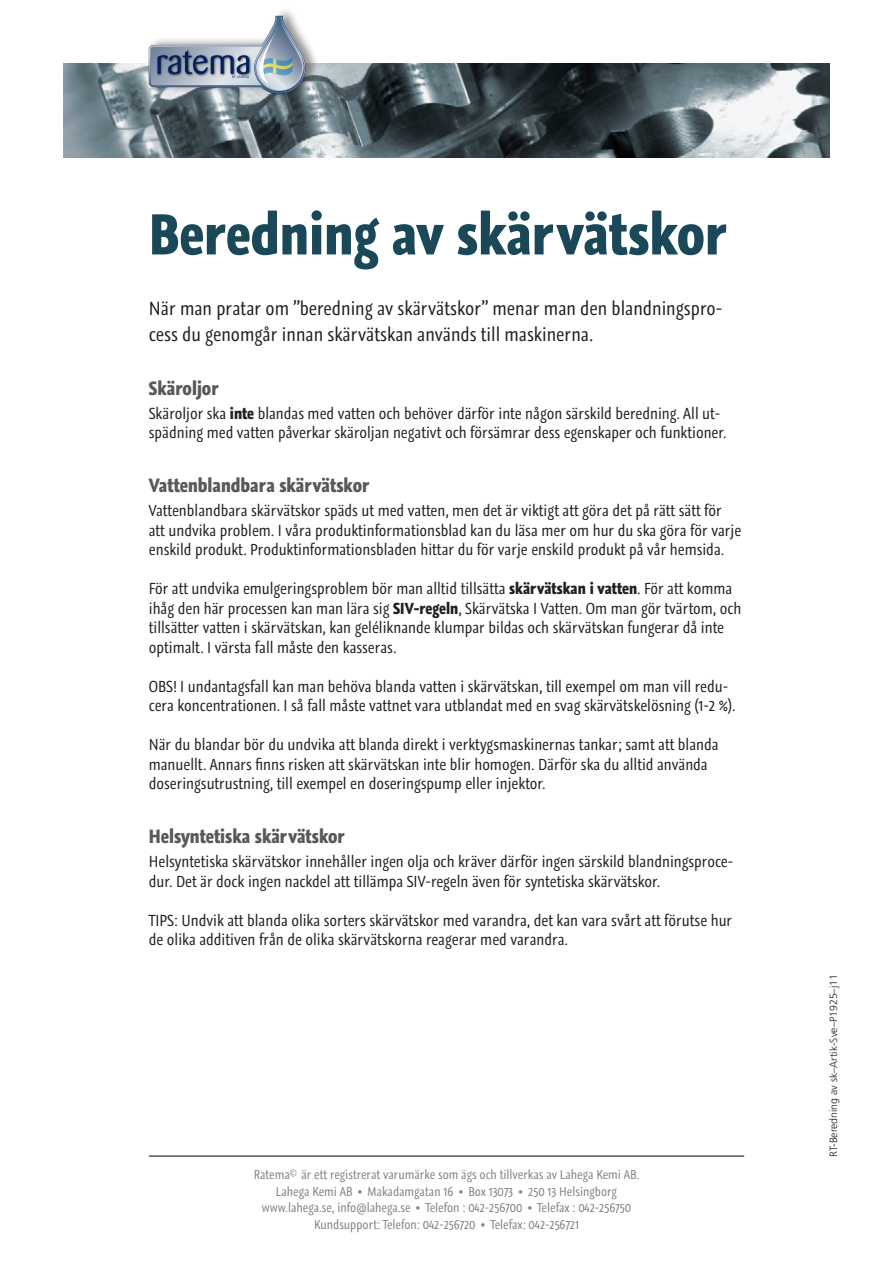
<style>
.page{position:relative;width:893px;height:1263px;background:#fff}
.page>*{position:absolute;margin:0;border:0;box-sizing:border-box;transform-origin:0 0}
.t1{font:700 54px "Graublau Web";color:#1b4859}
.t2{font:18px/25.5px "Graublau Web";color:#231f20}
.t3{font:700 18px "Graublau Web";color:#57585a}
.t4{font:15px/19.5px "Graublau Web";color:#231f20}
.t5{font:12px/16.5px "Graublau Web";color:#808285;text-align:center}
.t6{font:300 10.5px "Frutiger";color:#231f20}
.s1{font-weight:700}
</style>
<div class="page">
<hr style="left:149px;top:1155px;width:595px;height:2px;background:#57585a">
<svg style="left:64px;top:64px;width:765px;height:93px;background:#5f6b70"></svg>
<div style="left:147px;top:7px;width:173px;height:94px;background:#231f20;opacity:.5"></div>
<svg style="left:149px;top:16px;width:157px;height:78px"></svg>
<h1 class="t1" style="left:149px;top:195px;width:580px">Beredning av skärvätskor</h1>
<p class="t2" style="left:149px;top:296px;width:575px">När man pratar om ”beredning av skärvätskor” menar man den blandningspro&shy;cess du genomgår innan skärvätskan används till maskinerna.</p>
<p class="t3" style="left:149px;top:375px;width:71px">Skäroljor</p>
<p class="t4" style="left:149px;top:403px;width:579px">Skäroljor ska <span class="s1">inte</span> blandas med vatten och behöver därför inte någon särskild beredning. All ut&shy;spädning med vatten påverkar skäroljan negativt och försämrar dess egenskaper och funktioner.</p>
<p class="t3" style="left:149px;top:472px;width:222px">Vattenblandbara skärvätskor</p>
<p class="t4" style="left:149px;top:501px;width:594px">Vattenblandbara skärvätskor späds ut med vatten, men det är viktigt att göra det på rätt sätt för att undvika problem. I våra produktinformationsblad kan du läsa mer om hur du ska göra för varje enskild produkt. Produktinformationsbladen hittar du för varje enskild produkt på vår hemsida.</p>
<p class="t4" style="left:149px;top:579px;width:594px">För att undvika emulgeringsproblem bör man alltid tillsätta <span class="s1">skärvätskan i vatten</span>. För att komma ihåg den här processen kan man lära sig <span class="s1">SIV-regeln</span>, Skärvätska I Vatten. Om man gör tvärtom, och tillsätter vatten i skärvätskan, kan geléliknande klumpar bildas och skärvätskan fungerar då inte optimalt. I värsta fall måste den kasseras.</p>
<p class="t4" style="left:149px;top:676px;width:588px">OBS! I undantagsfall kan man behöva blanda vatten i skärvätskan, till exempel om man vill redu&shy;cera koncentrationen. I så fall måste vattnet vara utblandat med en svag skärvätskelösning (1-2 %).</p>
<p class="t4" style="left:149px;top:735px;width:571px">När du blandar bör du undvika att blanda direkt i verktygsmaskinernas tankar; samt att blanda manuellt. Annars finns risken att skärvätskan inte blir homogen. Därför ska du alltid använda doseringsutrustning, till exempel en doseringspump eller injektor.</p>
<p class="t3" style="left:149px;top:823px;width:198px">Helsyntetiska skärvätskor</p>
<p class="t4" style="left:149px;top:852px;width:586px">Helsyntetiska skärvätskor innehåller ingen olja och kräver därför ingen särskild blandningsproce&shy;dur. Det är dock ingen nackdel att tillämpa SIV-regeln även för syntetiska skärvätskor.</p>
<p class="t4" style="left:149px;top:910px;width:585px">TIPS: Undvik att blanda olika sorters skärvätskor med varandra, det kan vara svårt att förutse hur de olika additiven från de olika skärvätskorna reagerar med varandra.</p>
<p class="t5" style="left:254px;top:1166px;width:387px">Ratema<sup>©</sup> är ett registrerat varumärke som ägs och tillverkas av Lahega Kemi AB.<br>Lahega Kemi AB • Makadamgatan 16 • Box 13073 • 250 13 Helsingborg www.lahega.se, info@lahega.se • Telefon : 042-256700 • Telefax : 042-256750<br>Kundsupport: Telefon: 042-256720 • Telefax: 042-256721</p>
<p class="t6" style="left:827px;top:1157px;width:184px;rotate:-90deg">RT-Beredning av sk–Artik-Sve–P1925–j11</p>
</div>
